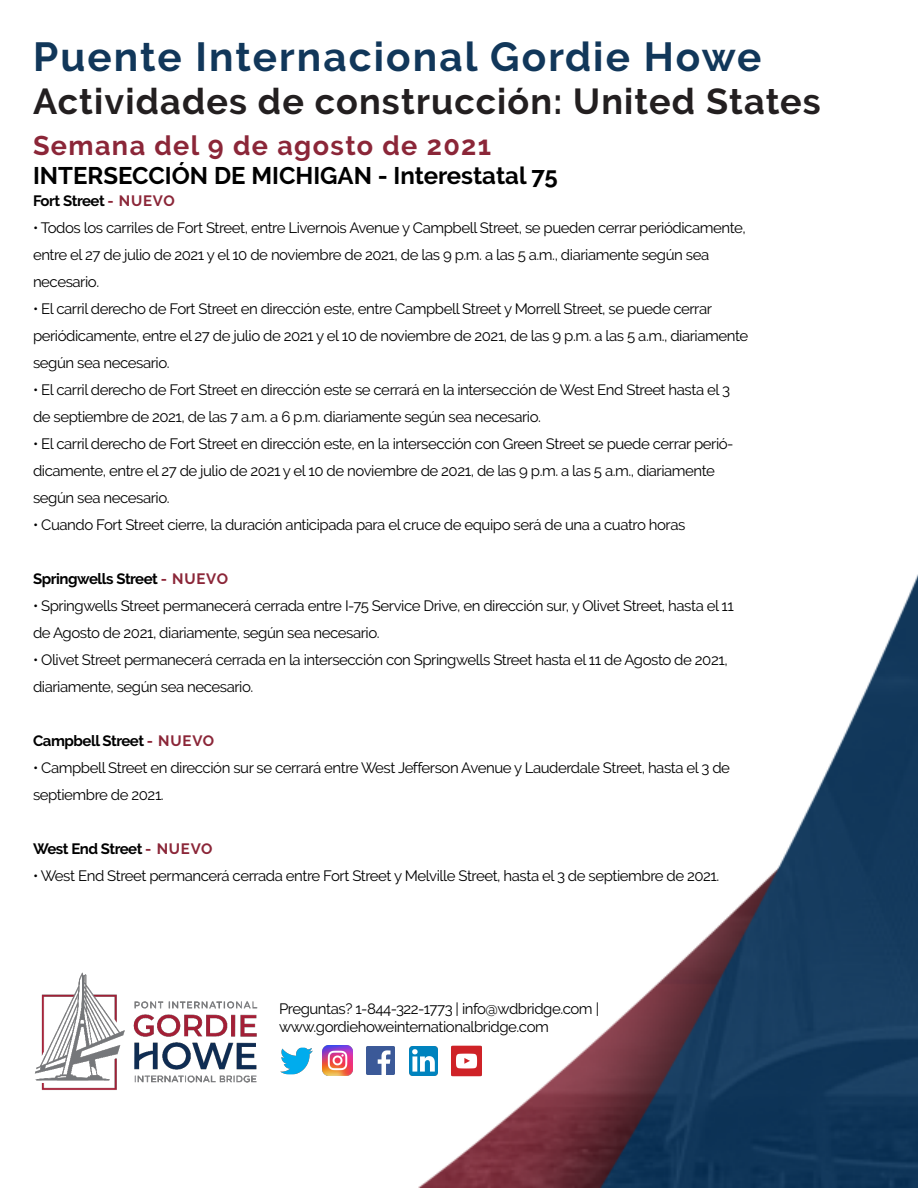
<style>
.page{position:relative;width:918px;height:1188px;background:#fff}
.page>*{position:absolute;margin:0;border:0;box-sizing:border-box;transform-origin:0 0}
.t1{font:700 40.5px "Raleway";letter-spacing:.05em;color:#11375a}
.t2{font:700 36px "Raleway";letter-spacing:.03em;color:#231f20}
.t3{font:700 27px "Raleway";letter-spacing:.05em;color:#8b2638}
.t4{font:700 24px "Raleway";color:#000}
.t5{font:15px/27px "Raleway";letter-spacing:-.03em;color:#000}
.t6{font:700 15px "Raleway";letter-spacing:-.03em;color:#000}
.s1{color:#8b2638}
</style>
<div class="page">
<img style="left:325px;top:574px;width:593px;height:614px">
<img style="left:280px;top:1047px;width:33px;height:28px">
<img style="left:367px;top:1047px;width:28px;height:28px">
<img style="left:409px;top:1046px;width:29px;height:29px">
<img style="left:450px;top:1045px;width:32px;height:32px">
<img style="left:322px;top:1046px;width:30px;height:30px">
<img style="left:34px;top:972px;width:224px;height:118px">
<h1 class="t1" style="left:33px;top:33px;width:730px">Puente Internacional Gordie Howe</h1>
<h2 class="t2" style="left:33px;top:81px;width:789px">Actividades de construcción: United States</h2>
<h3 class="t3" style="left:33px;top:130px;width:460px">Semana del 9 de agosto de 2021</h3>
<p class="t6" style="left:33px;top:192px;width:143px">Fort Street <span class="s1">- NUEVO</span></p>
<p class="t5" style="left:33px;top:214px;width:714px">• Todos los carriles de Fort Street, entre Livernois Avenue y Campbell Street, se pueden cerrar periódicamente, entre el 27 de julio de 2021 y el 10 de noviembre de 2021, de las 9 p.m. a las 5 a.m., diariamente según sea necesario.</p>
<p class="t5" style="left:33px;top:295px;width:717px">• El carril derecho de Fort Street en dirección este, entre Campbell Street y Morrell Street, se puede cerrar periódicamente, entre el 27 de julio de 2021 y el 10 de noviembre de 2021, de las 9 p.m. a las 5 a.m., diariamente según sea necesario.</p>
<p class="t5" style="left:33px;top:376px;width:699px">• El carril derecho de Fort Street en dirección este se cerrará en la intersección de West End Street hasta el 3 de septiembre de 2021, de las 7 a.m. a 6 p.m. diariamente según sea necesario.</p>
<p class="t5" style="left:33px;top:430px;width:702px">• El carril derecho de Fort Street en dirección este, en la intersección con Green Street se puede cerrar perió&shy;dicamente, entre el 27 de julio de 2021 y el 10 de noviembre de 2021, de las 9 p.m. a las 5 a.m., diariamente según sea necesario.</p>
<p class="t5" style="left:33px;top:511px;width:654px">• Cuando Fort Street cierre, la duración anticipada para el cruce de equipo será de una a cuatro horas</p>
<p class="t6" style="left:33px;top:570px;width:197px">Springwells Street <span class="s1">- NUEVO</span></p>
<p class="t5" style="left:33px;top:592px;width:703px">• Springwells Street permanecerá cerrada entre I-75 Service Drive, en dirección sur, y Olivet Street, hasta el 11 de Agosto de 2021, diariamente, según sea necesario.</p>
<p class="t5" style="left:33px;top:646px;width:696px">• Olivet Street permanecerá cerrada en la intersección con Springwells Street hasta el 11 de Agosto de 2021, diariamente, según sea necesario.</p>
<p class="t6" style="left:33px;top:732px;width:183px">Campbell Street <span class="s1">- NUEVO</span></p>
<p class="t5" style="left:33px;top:754px;width:699px">• Campbell Street en dirección sur se cerrará entre West Jefferson Avenue y Lauderdale Street, hasta el 3 de septiembre de 2021.</p>
<p class="t6" style="left:33px;top:840px;width:181px">West End Street <span class="s1">- NUEVO</span></p>
<p class="t5" style="left:33px;top:862px;width:688px">• West End Street permancerá cerrada entre Fort Street y Melville Street, hasta el 3 de septiembre de 2021.</p>
<h3 class="t4" style="left:33px;top:162px;width:526px">INTERSECCIÓN DE MICHIGAN - Interestatal 75</h3>
<p class="t5" style="left:279px;top:1000px;width:322px;line-height:18px">Preguntas? 1-844-322-1773 | info@wdbridge.com | www.gordiehoweinternationalbridge.com</p>
</div>
